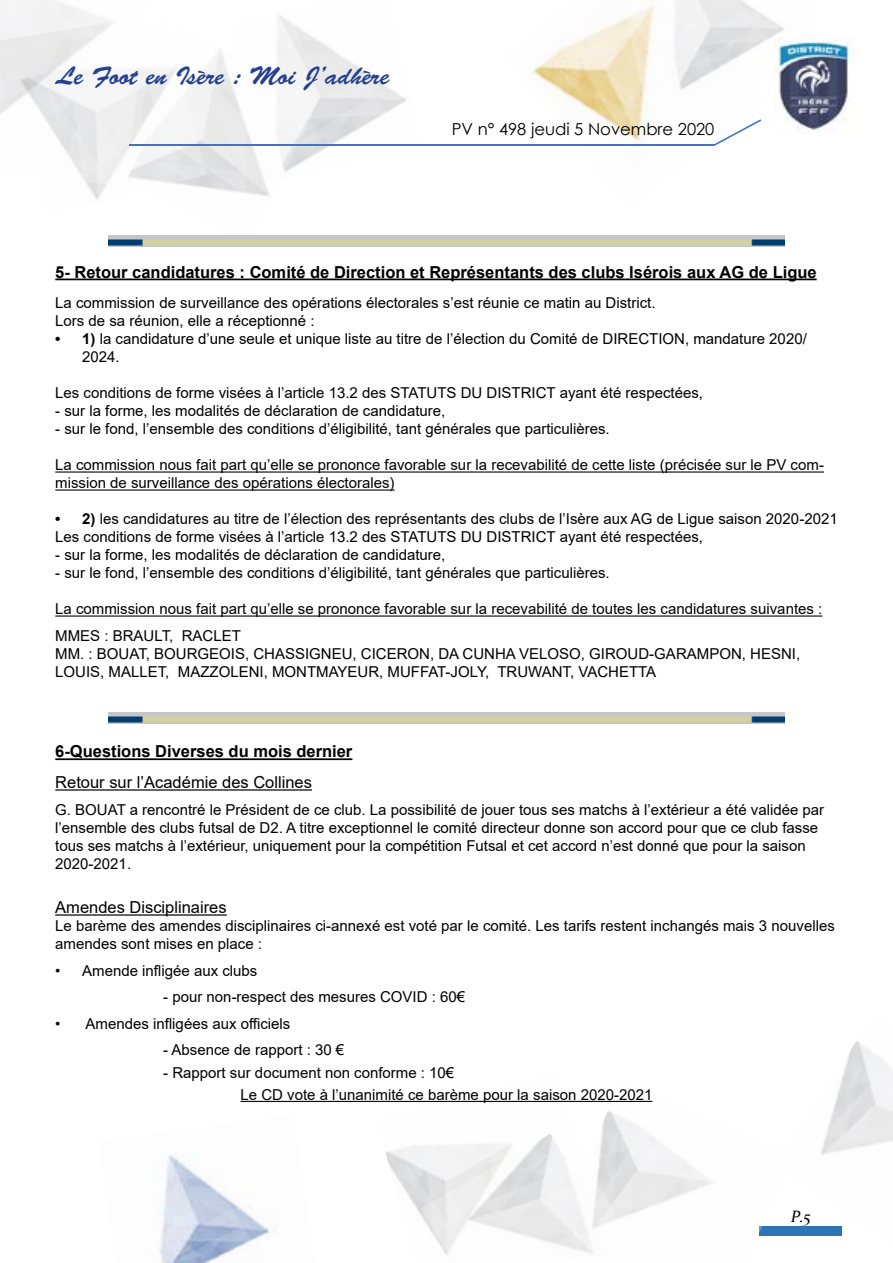
<style>
.page{position:relative;width:893px;height:1263px;background:#fff}
.page>*{position:absolute;margin:0;border:0;box-sizing:border-box;transform-origin:0 0}
.t1{font:25.5px "Brush Script Std";color:#25408f}
.t2{font:700 16.5px "Arial";color:#000}
.t3{font:16.5px "Arial";color:#000}
.t4{font:16.5px "Century Gothic";color:#000}
.t5{font:italic 16.5px "Constantia";color:#000}
.t6{font:15px/18px "Arial";color:#000}
.s1{font-weight:700}
</style>
<div class="page">
<img style="left:160px;top:1155px;width:118px;height:108px">
<img style="left:377px;top:1100px;width:170px;height:115px">
<img style="left:547px;top:1100px;width:226px;height:136px">
<img style="left:421px;top:1126px;width:237px;height:129px">
<img style="left:773px;top:1041px;width:120px;height:195px">
<img style="left:504px;top:26px;width:258px;height:121px">
<img style="left:605px;top:0;width:210px;height:102px">
<img style="left:278px;top:15px;width:143px;height:136px">
<img style="left:108px;top:26px;width:213px;height:217px">
<img style="left:88px;top:26px;width:118px;height:190px">
<img style="left:0;top:0;width:152px;height:186px">
<hr style="left:129px;top:145px;width:585px;height:1px;background:#4472c4">
<img style="left:774px;top:38px;width:81px;height:95px">
<svg style="left:714px;top:119px;width:47px;height:26px"></svg>
<hr style="left:55px;top:279px;width:762px;height:1px;background:#000">
<hr style="left:55px;top:471px;width:769px;height:2px;background:#000">
<hr style="left:55px;top:489px;width:340px;height:2px;background:#000">
<hr style="left:55px;top:615px;width:767px;height:2px;background:#000">
<hr style="left:55px;top:758px;width:297px;height:2px;background:#000">
<hr style="left:55px;top:789px;width:257px;height:2px;background:#000">
<hr style="left:55px;top:914px;width:172px;height:2px;background:#000">
<hr style="left:240px;top:1101px;width:412px;height:1px;background:#000">
<img style="left:109px;top:235px;width:675px;height:12px">
<img style="left:109px;top:712px;width:675px;height:11px">
<h1 class="t1" style="left:56px;top:62px;width:335px">Le Foot en Isère : Moi J’adhère</h1>
<p class="t4" style="left:452px;top:118px;width:264px">PV n° 498 jeudi 5 Novembre 2020</p>
<p class="t2" style="left:55px;top:260px;width:763px">5- Retour candidatures : Comité de Direction et Représentants des clubs Isérois aux AG de Ligue</p>
<p class="t6" style="left:55px;top:294px;width:602px">La commission de surveillance des opérations électorales s’est réunie ce matin au District.<br>Lors de sa réunion, elle a réceptionné :</p>
<p class="t6" style="left:82px;top:330px;width:726px;text-indent:-27px"><span class="s1">• 1)</span> la candidature d’une seule et unique liste au titre de l’élection du Comité de DIRECTION, mandature 2020/<br>2024.</p>
<p class="t6" style="left:55px;top:384px;width:649px">Les conditions de forme visées à l’article 13.2 des STATUTS DU DISTRICT ayant été respectées,</p>
<p class="t6" style="left:55px;top:402px;width:392px">- sur la forme, les modalités de déclaration de candidature,</p>
<p class="t6" style="left:55px;top:420px;width:556px">- sur le fond, l’ensemble des conditions d’éligibilité, tant générales que particulières.</p>
<p class="t6" style="left:55px;top:456px;width:770px">La commission nous fait part qu’elle se prononce favorable sur la recevabilité de cette liste (précisée sur le PV com&shy;mission de surveillance des opérations électorales)</p>
<p class="t6" style="left:55px;top:510px;width:784px"><span class="s1">• 2)</span> les candidatures au titre de l’élection des représentants des clubs de l’Isère aux AG de Ligue saison 2020-2021<br>Les conditions de forme visées à l’article 13.2 des STATUTS DU DISTRICT ayant été respectées,</p>
<p class="t6" style="left:55px;top:546px;width:392px">- sur la forme, les modalités de déclaration de candidature,</p>
<p class="t6" style="left:55px;top:564px;width:556px">- sur le fond, l’ensemble des conditions d’éligibilité, tant générales que particulières.</p>
<p class="t6" style="left:55px;top:596px;width:769px;line-height:26.5px">La commission nous fait part qu’elle se prononce favorable sur la recevabilité de toutes les candidatures suivantes :<br>MMES : BRAULT, RACLET</p>
<p class="t6" style="left:55px;top:645px;width:746px">MM. : BOUAT, BOURGEOIS, CHASSIGNEU, CICERON, DA CUNHA VELOSO, GIROUD-GARAMPON, HESNI,<br>LOUIS, MALLET, MAZZOLENI, MONTMAYEUR, MUFFAT-JOLY, TRUWANT, VACHETTA</p>
<p class="t2" style="left:55px;top:740px;width:299px">6-Questions Diverses du mois dernier</p>
<p class="t3" style="left:55px;top:771px;width:258px">Retour sur l’Académie des Collines</p>
<p class="t6" style="left:55px;top:800px;width:770px">G. BOUAT a rencontré le Président de ce club. La possibilité de jouer tous ses matchs à l’extérieur a été validée par l’ensemble des clubs futsal de D2. A titre exceptionnel le comité directeur donne son accord pour que ce club fasse tous ses matchs à l’extérieur, uniquement pour la compétition Futsal et cet accord n’est donné que pour la saison 2020-2021.</p>
<p class="t3" style="left:55px;top:896px;width:173px">Amendes Disciplinaires</p>
<p class="t6" style="left:55px;top:917px;width:781px">Le barème des amendes disciplinaires ci-annexé est voté par le comité. Les tarifs restent inchangés mais 3 nouvelles amendes sont mises en place :</p>
<p class="t6" style="left:55px;top:961px;width:204px">• Amende infligée aux clubs</p>
<p class="t6" style="left:163px;top:988px;width:303px">- pour non-respect des mesures COVID : 60€</p>
<p class="t6" style="left:55px;top:1014px;width:237px">• Amendes infligées aux officiels</p>
<p class="t6" style="left:163px;top:1041px;width:182px">- Absence de rapport : 30 €</p>
<p class="t6" style="left:240px;top:1061px;width:413px;line-height:22.2px;text-indent:-77px">- Rapport sur document non conforme : 10€<br>Le CD vote à l’unanimité ce barème pour la saison 2020-2021</p>
<p class="t5" style="left:791px;top:1205px;width:22px">P.5</p>
</div>
